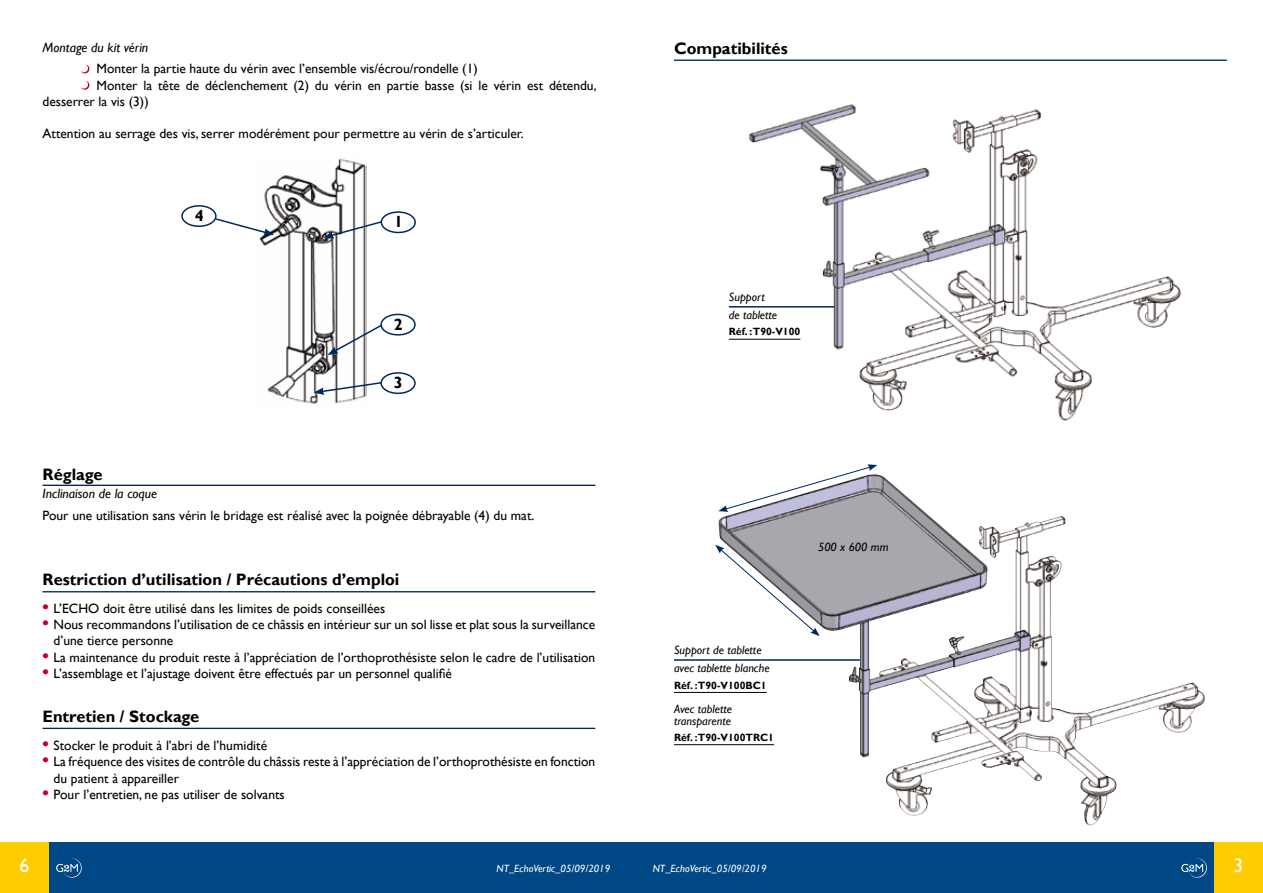
<style>
.page{position:relative;width:1263px;height:893px;background:#fff}
.page>*{position:absolute;margin:0;border:0;box-sizing:border-box;transform-origin:0 0}
.t1{font:19.65px "Gill Sans";color:#fff}
.t2{font:700 16.5px "Gill Sans";color:#000}
.t3{font:700 16.2px "Gill Sans";color:#000}
.t4{font:13.5px/16.2px "Gill Sans";color:#000}
.t5{font:italic 13.5px "Gill Sans";color:#000}
.t6{font:italic 12px/18.5px "Gill Sans";color:#000}
.t7{font:italic 10.5px "Gill Sans";color:#fff}
.t8{font:700 10.5px "Gill Sans";color:#000}
.s1{font-weight:700;font-size:18px;color:#c1002b}
</style>
<div class="page">
<div style="left:631px;top:842px;width:632px;height:51px;background:#004885"></div>
<div style="left:0;top:842px;width:631px;height:51px;background:#004885"></div>
<div style="left:0;top:842px;width:49px;height:51px;background:#fc0"></div>
<div style="left:1214px;top:842px;width:49px;height:51px;background:#fc0"></div>
<svg style="left:1181px;top:858px;width:26px;height:20px"></svg>
<svg style="left:56px;top:858px;width:26px;height:20px"></svg>
<hr style="left:674px;top:60px;width:553px;height:1px;background:#00285f">
<img style="left:746px;top:104px;width:435px;height:317px">
<img style="left:716px;top:475px;width:489px;height:351px">
<hr style="left:729px;top:339px;width:71px;height:1px;background:#000">
<hr style="left:729px;top:306px;width:105px;height:2px;background:#00285f">
<hr style="left:674px;top:692px;width:93px;height:1px;background:#000">
<hr style="left:674px;top:744px;width:100px;height:1px;background:#000">
<hr style="left:674px;top:659px;width:186px;height:2px;background:#00285f">
<svg style="left:718px;top:464px;width:159px;height:48px"></svg>
<svg style="left:715px;top:545px;width:105px;height:91px"></svg>
<svg style="left:81px;top:65px;width:8px;height:8px"></svg>
<svg style="left:81px;top:81px;width:8px;height:9px"></svg>
<img style="left:259px;top:159px;width:107px;height:245px">
<svg style="left:323px;top:220px;width:60px;height:19px"></svg>
<svg style="left:327px;top:323px;width:53px;height:32px"></svg>
<svg style="left:314px;top:381px;width:68px;height:14px"></svg>
<hr style="left:43px;top:485px;width:552px;height:1px;background:#00285f">
<hr style="left:43px;top:728px;width:552px;height:1px;background:#00285f">
<hr style="left:43px;top:591px;width:552px;height:1px;background:#00285f">
<svg style="left:215px;top:217px;width:59px;height:19px"></svg>
<div style="left:381px;top:211px;width:35px;height:22px;border:2px solid #00285f;border-radius:50%"></div>
<div style="left:380px;top:314px;width:36px;height:22px;border:2px solid #00285f;border-radius:50%"></div>
<div style="left:380px;top:372px;width:36px;height:22px;border:2px solid #00285f;border-radius:50%"></div>
<div style="left:181px;top:205px;width:36px;height:22px;border:2px solid #00285f;border-radius:50%"></div>
<p class="t5" style="left:43px;top:42px;width:107px">Montage du kit vérin</p>
<p class="t4" style="left:97px;top:61px;width:383px">Monter la partie haute du vérin avec l’ensemble vis/écrou/rondelle (1)</p>
<p class="t4" style="left:97px;top:77px;width:502px">Monter la tête de déclenchement (2) du vérin en partie basse (si le vérin est détendu,</p>
<p class="t4" style="left:43px;top:93px;width:108px">desserrer la vis (3))</p>
<p class="t4" style="left:43px;top:126px;width:483px">Attention au serrage des vis, serrer modérément pour permettre au vérin de s’articuler.</p>
<p class="t3" style="left:195px;top:209px;width:10px">4</p>
<p class="t2" style="left:43px;top:468px;width:61px">Réglage</p>
<p class="t5" style="left:43px;top:488px;width:116px">Inclinaison de la coque</p>
<p class="t3" style="left:394px;top:215px;width:10px">1</p>
<p class="t3" style="left:394px;top:317px;width:10px">2</p>
<p class="t3" style="left:394px;top:376px;width:10px">3</p>
<p class="t4" style="left:43px;top:507px;width:493px">Pour une utilisation sans vérin le bridage est réalisé avec la poignée débrayable (4) du mat.</p>
<p class="t2" style="left:43px;top:573px;width:358px">Restriction d’utilisation / Précautions d’emploi</p>
<p class="t4" style="left:43px;top:601px;width:344px"><span class="s1">•</span> L’ECHO doit être utilisé dans les limites de poids conseillées</p>
<p class="t4" style="left:54px;top:617px;width:543px;text-indent:-11px"><span class="s1">•</span> Nous recommandons l’utilisation de ce châssis en intérieur sur un sol lisse et plat sous la surveillance d’une tierce personne</p>
<p class="t4" style="left:43px;top:649px;width:554px"><span class="s1">•</span> La maintenance du produit reste à l’appréciation de l’orthoprothésiste selon le cadre de l’utilisation</p>
<p class="t4" style="left:43px;top:665px;width:411px"><span class="s1">•</span> L’assemblage et l’ajustage doivent être effectués par un personnel qualifié</p>
<p class="t2" style="left:43px;top:710px;width:158px">Entretien / Stockage</p>
<p class="t4" style="left:43px;top:738px;width:226px"><span class="s1">•</span> Stocker le produit à l’abri de l’humidité</p>
<p class="t4" style="left:54px;top:754px;width:543px;text-indent:-11px"><span class="s1">•</span> La fréquence des visites de contrôle du châssis reste à l’appréciation de l’orthoprothésiste en fonction du patient à appareiller</p>
<p class="t4" style="left:43px;top:786px;width:244px"><span class="s1">•</span> Pour l’entretien, ne pas utiliser de solvants</p>
<p class="t2" style="left:674px;top:42px;width:115px">Compatibilités</p>
<p class="t6" style="left:729px;top:288px;width:50px">Support de tablette</p>
<p class="t8" style="left:729px;top:328px;width:73px">Réf. :T90-V100</p>
<p class="t6" style="left:674px;top:642px;width:97px">Support de tablette avec tablette blanche</p>
<p class="t8" style="left:674px;top:681px;width:94px">Réf. :T90-V100BC1</p>
<p class="t6" style="left:674px;top:703px;width:59px;line-height:12px">Avec tablette transparente</p>
<p class="t8" style="left:674px;top:733px;width:102px">Réf. :T90-V100TRC1</p>
<p class="t6" style="left:818px;top:539px;width:72px">500 x 600 mm</p>
<h1 class="t1" style="left:20px;top:857px;width:11px">6</h1>
<p class="t7" style="left:496px;top:864px;width:115px">NT_EchoVertic_05/09/2019</p>
<p class="t7" style="left:653px;top:864px;width:115px">NT_EchoVertic_05/09/2019</p>
<h1 class="t1" style="left:1233px;top:857px;width:11px">3</h1>
</div>
